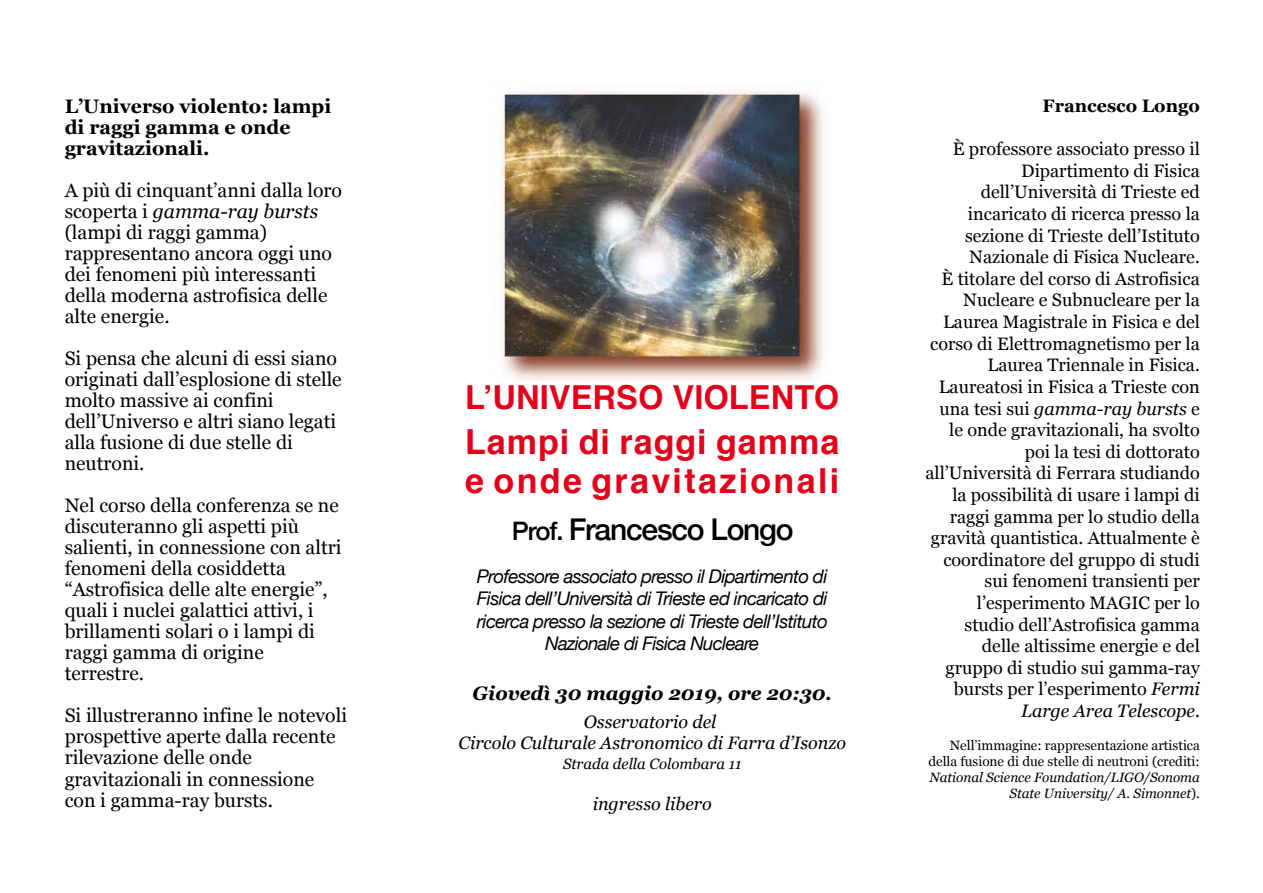
<style>
.page{position:relative;width:1263px;height:893px;background:#fff}
.page>*{position:absolute;margin:0;border:0;box-sizing:border-box;transform-origin:0 0}
.t1{font:700 34.5px/39px "Helvetica";letter-spacing:.07em;color:#e2001a}
.t2{font:700 33px "Helvetica";letter-spacing:.005em;color:#e2001a}
.t3{font:500 30px "Helvetica Neue";letter-spacing:-.04em;color:#000}
.t4{font:19.5px/21px "Georgia";color:#000}
.t5{font:700 19.5px/21px "Georgia";color:#000}
.t6{font:italic 700 19.5px "Georgia";color:#000}
.t7{font:italic 18.75px/22.5px "Helvetica Neue";letter-spacing:-.035em;color:#000;text-align:center}
.t8{font:18px/21.6px "Georgia";color:#000;text-align:right}
.t9{font:italic 18px/20.4px "Georgia";color:#000;text-align:center}
.t10{font:700 18px "Georgia";color:#000}
.t11{font:italic 15px "Georgia";color:#000}
.t12{font:13.5px/16.2px "Georgia";color:#000;text-align:right}
.t13{font:italic 13.5px/16.2px "Georgia";color:#000;text-align:right}
.s1{font-style:italic}
.s2{font-size:25.5px}
.s3{font-style:normal}
</style>
<div class="page">
<img style="left:499px;top:90px;width:324px;height:291px">
<p class="t5" style="left:65px;top:95px;width:268px">L’Universo violento: lampi di raggi gamma e onde gravitazionali.</p>
<p class="t4" style="left:65px;top:179px;width:279px">A più di cinquant’anni dalla loro scoperta i <span class="s1">gamma-ray bursts </span>(lampi di raggi gamma) rappresentano ancora oggi uno dei fenomeni più interessanti della moderna astrofisica delle alte energie.</p>
<p class="t4" style="left:65px;top:347px;width:279px">Si pensa che alcuni di essi siano originati dall’esplosione di stelle molto massive ai confini dell’Universo e altri siano legati alla fusione di due stelle di neutroni.</p>
<p class="t4" style="left:65px;top:494px;width:278px">Nel corso della conferenza se ne discuteranno gli aspetti più salienti, in connessione con altri fenomeni della cosiddetta “Astrofisica delle alte energie”, quali i nuclei galattici attivi, i brillamenti solari o i lampi di raggi gamma di origine terrestre.</p>
<p class="t4" style="left:65px;top:704px;width:284px">Si illustreranno infine le notevoli prospettive aperte dalla recente rilevazione delle onde gravitazionali in connessione con i gamma-ray bursts.</p>
<h2 class="t2" style="left:465px;top:370px;width:376px">L’UNIVERSO VIOLENTO</h2>
<h1 class="t1" style="left:465px;top:422px;width:376px">Lampi di raggi gamma e onde gravitazionali</h1>
<h3 class="t3" style="left:512px;top:505px;width:283px"><span class="s2">Prof.</span> Francesco Longo</h3>
<p class="t7" style="left:477px;top:566px;width:353px">Professore associato presso il Dipartimento di Fisica dell’Università di Trieste ed incaricato di ricerca presso la sezione di Trieste dell’Istituto Nazionale di Fisica Nucleare</p>
<p class="t6" style="left:473px;top:678px;width:361px">Giovedì 30 maggio 2019, ore 20:30.</p>
<p class="t9" style="left:459px;top:711px;width:389px">Osservatorio del<br>Circolo Culturale Astronomico di Farra d’Isonzo</p>
<p class="t11" style="left:563px;top:753px;width:180px">Strada della Colombara 11</p>
<p class="t9" style="left:593px;top:792px;width:121px">ingresso libero</p>
<p class="t10" style="left:1043px;top:92px;width:159px">Francesco Longo</p>
<p class="t8" style="left:926px;top:137px;width:276px">È professore associato presso il<br>Dipartimento di Fisica dell’Università di Trieste ed incaricato di ricerca presso la sezione di Trieste dell’Istituto<br>Nazionale di Fisica Nucleare.<br>È titolare del corso di Astrofisica<br>Nucleare e Subnucleare per la<br>Laurea Magistrale in Fisica e del corso di Elettromagnetismo per la<br>Laurea Triennale in Fisica.<br>Laureatosi in Fisica a Trieste con una tesi sui <span class="s1">gamma-ray bursts</span> e le onde gravitazionali, ha svolto poi la tesi di dottorato all’Università di Ferrara studiando la possibilità di usare i lampi di raggi gamma per lo studio della gravità quantistica. Attualmente è coordinatore del gruppo di studi sui fenomeni transienti per l’esperimento MAGIC per lo studio dell’Astrofisica gamma delle altissime energie e del gruppo di studio sui gamma-ray bursts per l’esperimento <span class="s1">Fermi<br>Large Area Telescope</span>.</p>
<p class="t12" style="left:928px;top:736px;width:273px">Nell’immagine: rappresentazione artistica della fusione di due stelle di neutroni (crediti:</p>
<p class="t13" style="left:929px;top:768px;width:272px">National Science Foundation/LIGO/Sonoma<br>State University/ A. Simonnet<span class="s3">).</span></p>
</div>
